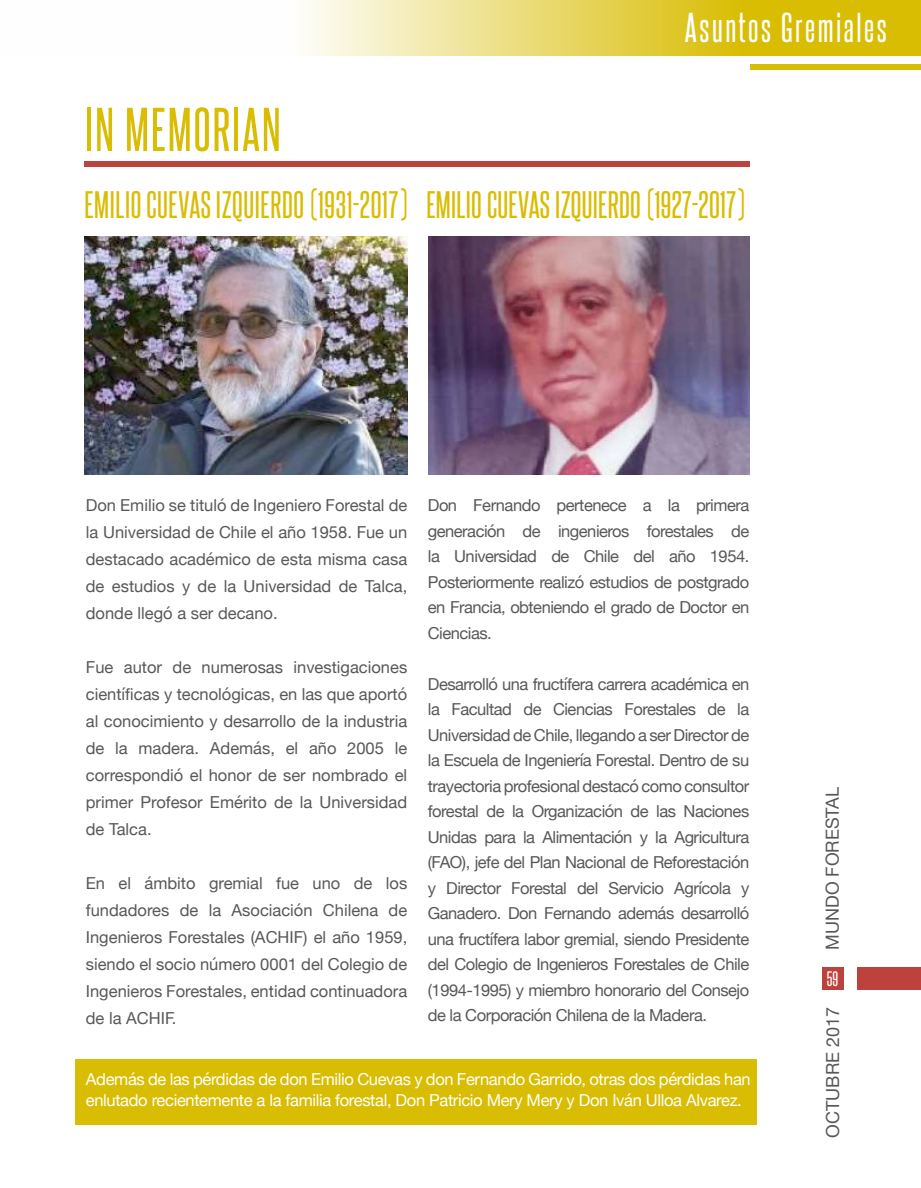
<style>
.page{position:relative;width:921px;height:1188px;background:#fff}
.page>*{position:absolute;margin:0;border:0;box-sizing:border-box;transform-origin:0 0}
.t1{font:52.5px "Steelfish Rg";letter-spacing:.04em;color:#d9bd03}
.t2{font:36px "Steelfish Rg";letter-spacing:.07em;color:#fff}
.t3{font:33px "Steelfish Rg";letter-spacing:.01em;color:#d9bd03}
.t4{font:18px "Helvetica Neue";color:#57585a}
.t5{font:18px "Steelfish Rg";color:#fff}
.t6{font:16.5px/25.5px "Helvetica Neue";color:#57585a;text-align:justify}
.t7{font:16.5px/21px "Helvetica Neue";letter-spacing:-.02em;color:#fff}
</style>
<div class="page">
<div style="left:75px;top:1059px;width:681px;height:65px;background:#d9bd03"></div>
<div style="left:84px;top:162px;width:665px;height:5px;background:#bd413d"></div>
<img style="left:84px;top:236px;width:323px;height:238px">
<img style="left:428px;top:236px;width:321px;height:238px">
<svg style="left:308px;top:0;width:612px;height:55px;background:#e5d359"></svg>
<div style="left:749px;top:65px;width:171px;height:5px;background:#d9bd03"></div>
<div style="left:856px;top:967px;width:64px;height:22px;background:#bd413d"></div>
<div style="left:821px;top:967px;width:22px;height:22px;background:#bd413d"></div>
<h1 class="t1" style="left:85px;top:97px;width:197px">IN MEMORIAN</h1>
<h2 class="t2" style="left:684px;top:5px;width:203px">Asuntos Gremiales</h2>
<h3 class="t3" style="left:84px;top:185px;width:661px">EMILIO CUEVAS IZQUIERDO (1931-2017) EMILIO CUEVAS IZQUIERDO (1927-2017)</h3>
<p class="t6" style="left:86px;top:493px;width:323px;line-height:27px">Don Emilio se tituló de Ingeniero Forestal de la Universidad de Chile el año 1958. Fue un destacado académico de esta misma casa de estudios y de la Universidad de Talca, donde llegó a ser decano.</p>
<p class="t6" style="left:86px;top:655px;width:323px;line-height:27px">Fue autor de numerosas investigaciones científicas y tecnológicas, en las que aportó al conocimiento y desarrollo de la industria de la madera. Además, el año 2005 le correspondió el honor de ser nombrado el primer Profesor Emérito de la Universidad de Talca.</p>
<p class="t6" style="left:86px;top:871px;width:323px;line-height:27px">En el ámbito gremial fue uno de los fundadores de la Asociación Chilena de Ingenieros Forestales (ACHIF) el año 1959, siendo el socio número 0001 del Colegio de Ingenieros Forestales, entidad continuadora de la ACHIF.</p>
<p class="t6" style="left:427px;top:494px;width:323px">Don Fernando pertenece a la primera generación de ingenieros forestales de la Universidad de Chile del año 1954.<br>Posteriormente realizó estudios de postgrado en Francia, obteniendo el grado de Doctor en Ciencias.</p>
<p class="t6" style="left:427px;top:672px;width:323px">Desarrolló una fructífera carrera académica en la Facultad de Ciencias Forestales de la Universidad de Chile, llegando a ser Director de la Escuela de Ingeniería Forestal. Dentro de su trayectoria profesional destacó como consultor forestal de la Organización de las Naciones Unidas para la Alimentación y la Agricultura (FAO), jefe del Plan Nacional de Reforestación y Director Forestal del Servicio Agrícola y Ganadero. Don Fernando además desarrolló una fructífera labor gremial, siendo Presidente del Colegio de Ingenieros Forestales de Chile (1994-1995) y miembro honorario del Consejo de la Corporación Chilena de la Madera.</p>
<p class="t7" style="left:86px;top:1070px;width:666px">Además de las pérdidas de don Emilio Cuevas y don Fernando Garrido, otras dos pérdidas han enlutado recientemente a la familia forestal, Don Patricio Mery Mery y Don Iván Ulloa Alvarez.</p>
<p class="t4" style="left:819px;top:950px;width:164px;rotate:-90deg">MUNDO FORESTAL</p>
<p class="t5" style="left:826px;top:968px;width:13px">59</p>
<p class="t4" style="left:819px;top:1138px;width:132px;rotate:-90deg">OCTUBRE 2017</p>
</div>
